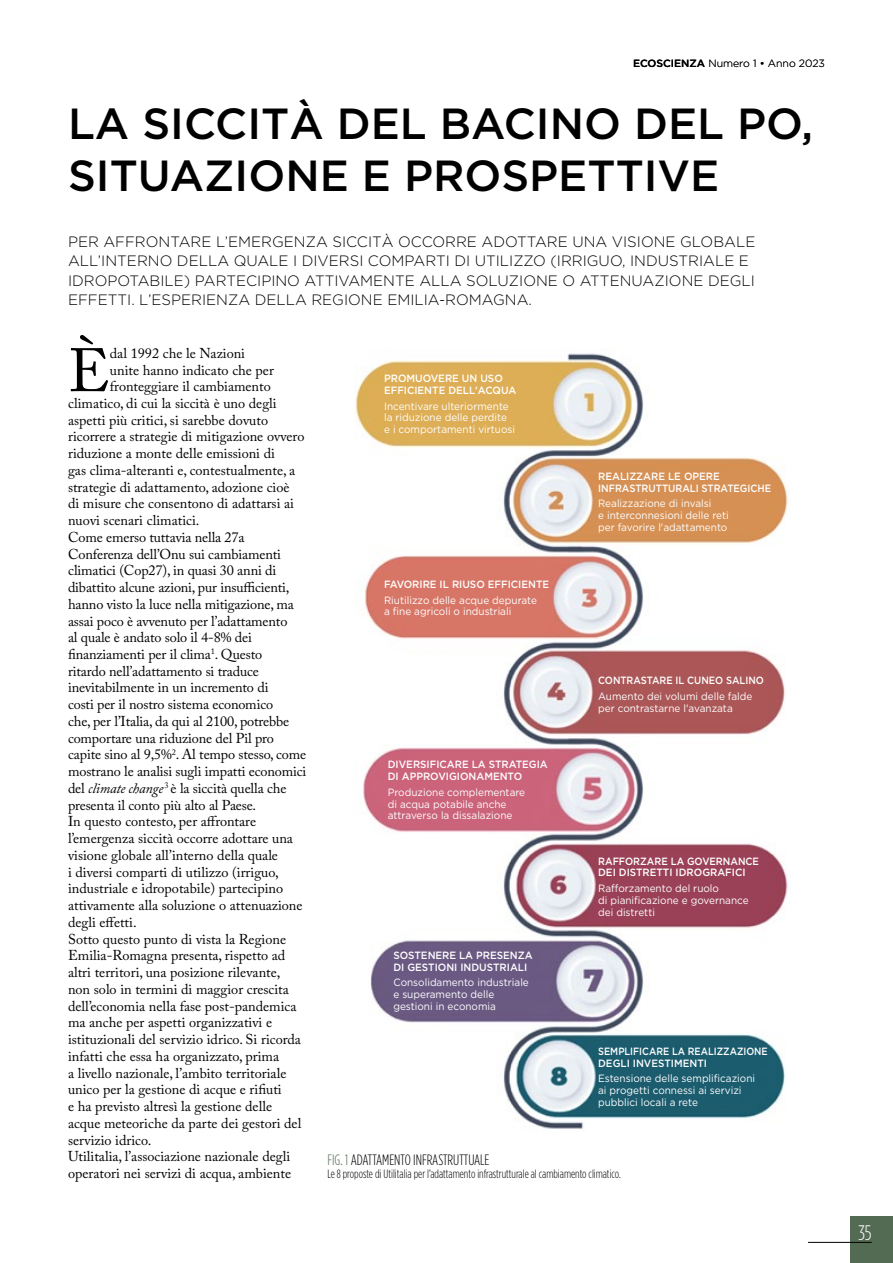
<style>
.page{position:relative;width:893px;height:1263px;background:#fff}
.page>*{position:absolute;margin:0;border:0;box-sizing:border-box;transform-origin:0 0}
.t1{font:60.6px "Adobe Caslon Pro";color:#000}
.t2{font:500 43.5px/52.5px "Gotham HTF";color:#000}
.t3{font:300 condensed 21px "Gotham HTF";color:#fff}
.t4{font:300 15px/19.5px "Gotham HTF";color:#000}
.t5{font:300 condensed 15px "Gotham HTF";color:#000}
.t6{font:14.25px "Adobe Caslon Pro";color:#000}
.t7{font:300 condensed 12px "Gotham HTF";color:#000}
.t8{font:10.5px/11.9px "Gotham HTF";color:#fff;scale:.95 1}
.t9{font:500 10.5px/11.9px "Gotham HTF";color:#fff;scale:.95 1}
.t10{font:500 10.5px/11.9px "Gotham HTF";color:#fff;scale:.91 1}
.t11{font:500 10.5px/11.9px "Gotham HTF";color:#fff;scale:.88 1}
.t12{font:300 10.5px "Gotham HTF";color:#000}
.t13{font:500 10.5px "Gotham HTF";color:#fff;scale:.9 1}
.s1{font-weight:500}
.s2{font-style:italic}
.s3{color:#536a53}
</style>
<div class="page">
<div style="left:850px;top:1216px;width:43px;height:47px;background:#536a53"></div>
<hr style="left:808px;top:1242px;width:64px;height:1px;background:#000">
<img style="left:355px;top:353px;width:434px;height:776px">
<p class="t12" style="left:633px;top:57px;width:193px"><span class="s1">ECOSCIENZA</span> Numero 1 • Anno 2023</p>
<h2 class="t2" style="left:68px;top:96px;width:747px">LA SICCITÀ DEL BACINO DEL PO,<br>SITUAZIONE E PROSPETTIVE</h2>
<p class="t4" style="left:68px;top:231px;width:689px">PER AFFRONTARE L’EMERGENZA SICCITÀ OCCORRE ADOTTARE UNA VISIONE GLOBALE ALL’INTERNO DELLA QUALE I DIVERSI COMPARTI DI UTILIZZO (IRRIGUO, INDUSTRIALE E IDROPOTABILE) PARTECIPINO ATTIVAMENTE ALLA SOLUZIONE O ATTENUAZIONE DEGLI EFFETTI. L’ESPERIENZA DELLA REGIONE EMILIA-ROMAGNA.</p>
<h1 class="t1" style="left:68px;top:335px;width:43px">È</h1>
<p class="t6" style="left:110px;top:345px;width:137px">dal 1992 che le Nazioni</p>
<p class="t6" style="left:110px;top:361px;width:165px">unite hanno indicato che per</p>
<p class="t6" style="left:110px;top:378px;width:162px">fronteggiare il cambiamento</p>
<p class="t6" style="left:68px;top:395px;width:210px">climatico, di cui la siccità è uno degli</p>
<p class="t6" style="left:68px;top:411px;width:202px">aspetti più critici, si sarebbe dovuto</p>
<p class="t6" style="left:68px;top:428px;width:238px">ricorrere a strategie di mitigazione ovvero</p>
<p class="t6" style="left:68px;top:445px;width:208px">riduzione a monte delle emissioni di</p>
<p class="t6" style="left:68px;top:462px;width:227px">gas clima-alteranti e, contestualmente, a</p>
<p class="t6" style="left:68px;top:478px;width:223px">strategie di adattamento, adozione cioè</p>
<p class="t6" style="left:68px;top:495px;width:227px">di misure che consentono di adattarsi ai</p>
<p class="t6" style="left:68px;top:512px;width:133px">nuovi scenari climatici.</p>
<p class="t6" style="left:68px;top:529px;width:177px">Come emerso tuttavia nella 27a</p>
<p class="t6" style="left:68px;top:545px;width:214px">Conferenza dell’Onu sui cambiamenti</p>
<p class="t6" style="left:68px;top:562px;width:210px">climatici (Cop27), in quasi 30 anni di</p>
<p class="t6" style="left:68px;top:579px;width:223px">dibattito alcune azioni, pur insufficienti,</p>
<p class="t6" style="left:68px;top:595px;width:226px">hanno visto la luce nella mitigazione, ma</p>
<p class="t6" style="left:68px;top:612px;width:221px">assai poco è avvenuto per l’adattamento</p>
<p class="t6" style="left:68px;top:629px;width:185px">al quale è andato solo il 4-8% dei</p>
<p class="t6" style="left:68px;top:646px;width:196px">finanziamenti per il clima<sup>1</sup>. Questo</p>
<p class="t6" style="left:68px;top:662px;width:192px">ritardo nell’adattamento si traduce</p>
<p class="t6" style="left:68px;top:679px;width:202px">inevitabilmente in un incremento di</p>
<p class="t6" style="left:68px;top:696px;width:207px">costi per il nostro sistema economico</p>
<p class="t6" style="left:68px;top:713px;width:223px">che, per l’Italia, da qui al 2100, potrebbe</p>
<p class="t6" style="left:68px;top:729px;width:207px">comportare una riduzione del Pil pro</p>
<p class="t6" style="left:68px;top:746px;width:240px">capite sino al 9,5%<sup>2</sup>. Al tempo stesso, come</p>
<p class="t6" style="left:68px;top:763px;width:240px">mostrano le analisi sugli impatti economici</p>
<p class="t6" style="left:68px;top:780px;width:220px">del <span class="s2">climate change</span><sup>3</sup> è la siccità quella che</p>
<p class="t6" style="left:68px;top:796px;width:190px">presenta il conto più alto al Paese.</p>
<p class="t6" style="left:68px;top:813px;width:190px">In questo contesto, per affrontare</p>
<p class="t6" style="left:68px;top:830px;width:225px">l’emergenza siccità occorre adottare una</p>
<p class="t6" style="left:68px;top:847px;width:212px">visione globale all’interno della quale</p>
<p class="t6" style="left:68px;top:863px;width:212px">i diversi comparti di utilizzo (irriguo,</p>
<p class="t6" style="left:68px;top:880px;width:217px">industriale e idropotabile) partecipino</p>
<p class="t6" style="left:68px;top:897px;width:236px">attivamente alla soluzione o attenuazione</p>
<p class="t6" style="left:68px;top:914px;width:70px">degli effetti.</p>
<p class="t6" style="left:68px;top:930px;width:220px">Sotto questo punto di vista la Regione</p>
<p class="t6" style="left:68px;top:947px;width:219px">Emilia-Romagna presenta, rispetto ad</p>
<p class="t6" style="left:68px;top:964px;width:214px">altri territori, una posizione rilevante,</p>
<p class="t6" style="left:68px;top:980px;width:221px">non solo in termini di maggior crescita</p>
<p class="t6" style="left:68px;top:997px;width:229px">dell’economia nella fase post-pandemica</p>
<p class="t6" style="left:68px;top:1014px;width:206px">ma anche per aspetti organizzativi e</p>
<p class="t6" style="left:68px;top:1031px;width:233px">istituzionali del servizio idrico. Si ricorda</p>
<p class="t6" style="left:68px;top:1047px;width:211px">infatti che essa ha organizzato, prima</p>
<p class="t6" style="left:68px;top:1064px;width:220px">a livello nazionale, l’ambito territoriale</p>
<p class="t6" style="left:68px;top:1081px;width:215px">unico per la gestione di acque e rifiuti</p>
<p class="t6" style="left:68px;top:1098px;width:206px">e ha previsto altresì la gestione delle</p>
<p class="t6" style="left:68px;top:1114px;width:235px">acque meteoriche da parte dei gestori del</p>
<p class="t6" style="left:68px;top:1131px;width:85px">servizio idrico.</p>
<p class="t6" style="left:68px;top:1148px;width:224px">Utilitalia, l’associazione nazionale degli</p>
<p class="t6" style="left:68px;top:1165px;width:225px">operatori nei servizi di acqua, ambiente</p>
<p class="t9" style="left:384px;top:372px;width:141px">PROMUOVERE UN USO<br>EFFICIENTE DELL'ACQUA</p>
<p class="t8" style="left:384px;top:400px;width:140px">Incentivare ulteriormente la riduzione delle perdite e i comportamenti virtuosi</p>
<p class="t9" style="left:384px;top:578px;width:175px">FAVORIRE IL RIUSO EFFICIENTE</p>
<p class="t8" style="left:384px;top:594px;width:162px">Riutilizzo delle acque depurate a fine agricoli o industriali</p>
<p class="t9" style="left:388px;top:758px;width:170px">DIVERSIFICARE LA STRATEGIA<br>DI APPROVIGIONAMENTO</p>
<p class="t8" style="left:388px;top:786px;width:146px">Produzione complementare di acqua potabile anche attraverso la dissalazione</p>
<p class="t9" style="left:393px;top:949px;width:148px">SOSTENERE LA PRESENZA<br>DI GESTIONI INDUSTRIALI</p>
<p class="t8" style="left:393px;top:977px;width:144px">Consolidamento industriale e superamento delle gestioni in economia</p>
<p class="t9" style="left:598px;top:470px;width:184px">REALIZZARE LE OPERE<br>INFRASTRUTTURALI STRATEGICHE</p>
<p class="t8" style="left:598px;top:497px;width:139px">Realizzazione di invalsi<br>e interconnesioni delle reti per favorire l'adattamento</p>
<p class="t13" style="left:598px;top:674px;width:186px">CONTRASTARE IL CUNEO SALINO</p>
<p class="t8" style="left:598px;top:690px;width:164px">Aumento dei volumi delle falde per contrastarne l'avanzata</p>
<p class="t10" style="left:598px;top:855px;width:178px">RAFFORZARE LA GOVERNANCE<br>DEI DISTRETTI IDROGRAFICI</p>
<p class="t8" style="left:598px;top:882px;width:160px">Rafforzamento del ruolo<br>di pianificazione e governance dei distretti</p>
<p class="t11" style="left:598px;top:1045px;width:194px">SEMPLIFICARE LA REALIZZAZIONE<br>DEGLI INVESTIMENTI</p>
<p class="t8" style="left:598px;top:1073px;width:167px">Estensione delle semplificazioni ai progetti connessi ai servizi pubblici locali a rete</p>
<p class="t5" style="left:327px;top:1151px;width:164px"><span class="s3">FIG. 1</span> ADATTAMENTO INFRASTRUTTUALE</p>
<p class="t7" style="left:327px;top:1168px;width:295px">Le 8 proposte di Utilitalia per l’adattamento infrastrutturale al cambiamento climatico.</p>
<h3 class="t3" style="left:858px;top:1221px;width:15px">35</h3>
</div>
